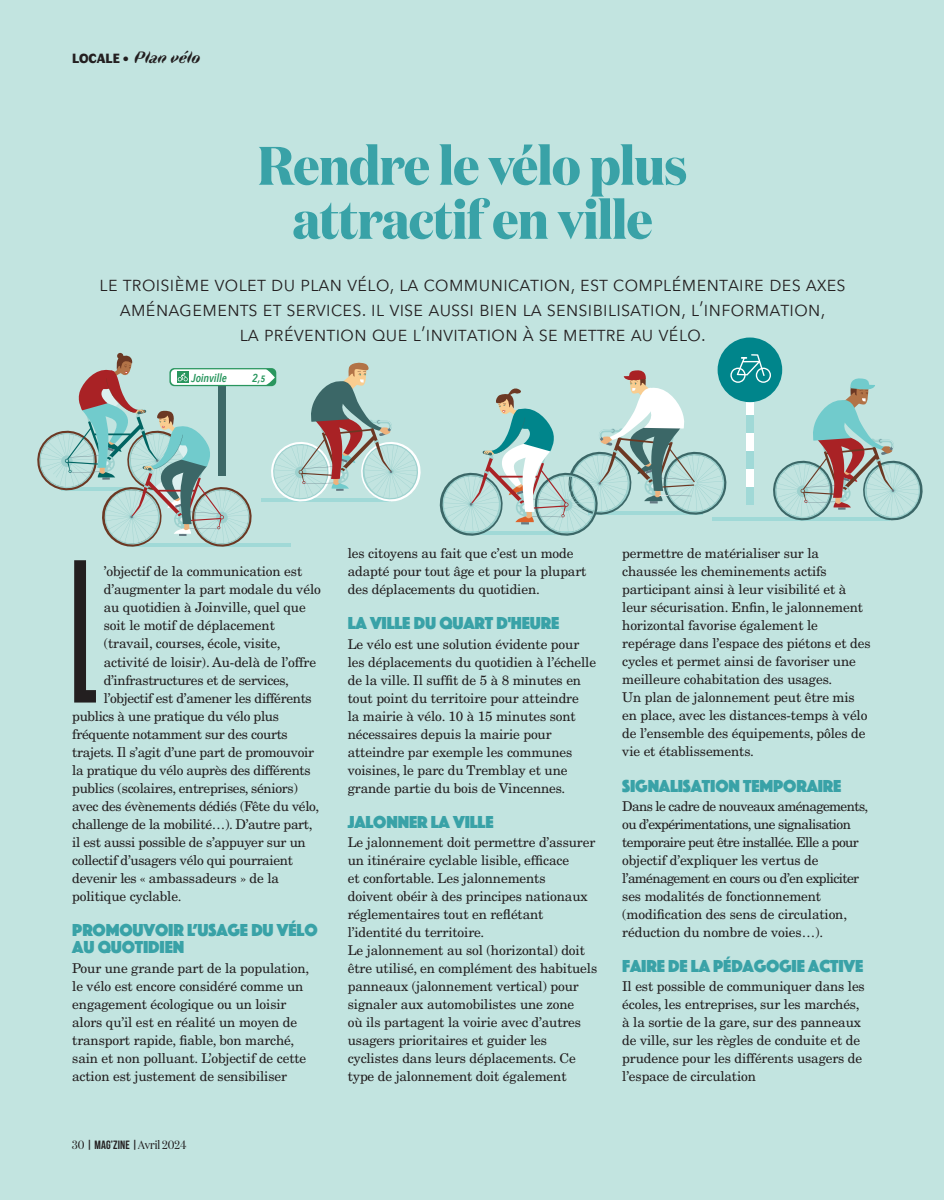
<style>
.page{position:relative;width:944px;height:1200px;background:#fff}
.page>*{position:absolute;margin:0;border:0;box-sizing:border-box;transform-origin:0 0}
.texte{font:700 118.5px "Due";color:#231f20}
.t1{font:700 54px/54px "Domaine Disp Nar";letter-spacing:-.01em;color:#39a2a7;text-align:center}
.t2{font:300 21px/25.2px "Avenir Next LT Pro";letter-spacing:-.01em;color:#231f20;text-align:center}
.t3{font:18px/17.2px "Phosphate Solid";letter-spacing:-.01em;color:#39a2a7}
.t4{font:italic 700 16.5px "Faune Display";color:#231f20}
.texte-2{font:13.5px/18px "New Century Schlbk LT Std";letter-spacing:-.01em;color:#231f20}
.texte-3{font:13.5px/18px "New Century Schlbk LT Std";letter-spacing:-.045em;color:#231f20}
.t5{font:12px "Domaine Disp Nar";color:#231f20}
.t6{font:italic 600 11.55px "Avenir Next Condensed";letter-spacing:-.01em;color:#29965e}
.s1{font-weight:900;font-style:normal;font-size:13.5px}
.s2{font-family:"Bebas Neue"}
</style>
<div class="page">
<div style="left:0;top:0;width:944px;height:1199px;background:#c2e4e0"></div>
<div style="left:718px;top:337px;width:64px;height:65px;background:#00858b;border-radius:50%"></div>
<svg style="left:439px;top:354px;width:484px;height:182px"></svg>
<div style="left:746px;top:487px;width:8px;height:17px;background:#a0d9d7"></div>
<div style="left:746px;top:451px;width:8px;height:18px;background:#a0d9d7"></div>
<div style="left:746px;top:415px;width:8px;height:17px;background:#a0d9d7"></div>
<svg style="left:37px;top:352px;width:384px;height:195px"></svg>
<p class="t4" style="left:72px;top:46px;width:130px"><span class="s1">LOCALE •</span> Plan vélo</p>
<p class="t1" style="left:258px;top:138px;width:431px">Rendre le vélo plus attractif en ville</p>
<p class="t2" style="left:99px;top:271px;width:748px">le troisième volet du plan vélo, la communication, est complémentaire des axes aménagements et services. il vise aussi bien la sensibilisation, l’information,<br>la prévention que l’invitation à se mettre au vélo.</p>
<p class="t6" style="left:191px;top:371px;width:37px">Joinville</p>
<p class="t6" style="left:252px;top:371px;width:15px">2,5</p>
<p class="texte" style="left:72px;top:592px;width:27px">L</p>
<p class="texte-2" style="left:104px;top:562px;width:200px">’objectif de la communication est</p>
<p class="texte-2" style="left:104px;top:580px;width:219px">d’augmenter la part modale du vélo</p>
<p class="texte-2" style="left:104px;top:598px;width:204px">au quotidien à Joinville, quel que</p>
<p class="texte-2" style="left:104px;top:616px;width:173px">soit le motif de déplacement</p>
<p class="texte-2" style="left:104px;top:634px;width:178px">(travail, courses, école, visite,</p>
<p class="texte-2" style="left:104px;top:652px;width:214px">activité de loisir). Au-delà de l’offre</p>
<p class="texte-2" style="left:104px;top:670px;width:187px">d’infrastructures et de services,</p>
<p class="texte-2" style="left:104px;top:688px;width:210px">l’objectif est d’amener les différents</p>
<p class="texte-2" style="left:72px;top:706px;width:208px">publics à une pratique du vélo plus</p>
<p class="texte-2" style="left:72px;top:724px;width:217px">fréquente notamment sur des courts</p>
<p class="texte-2" style="left:72px;top:742px;width:243px">trajets. Il s’agit d’une part de promouvoir</p>
<p class="texte-2" style="left:72px;top:760px;width:240px">la pratique du vélo auprès des différents</p>
<p class="texte-2" style="left:72px;top:778px;width:227px">publics (scolaires, entreprises, séniors)</p>
<p class="texte-2" style="left:72px;top:796px;width:248px">avec des évènements dédiés (Fête du vélo,</p>
<p class="texte-2" style="left:72px;top:814px;width:242px">challenge de la mobilité…). D’autre part,</p>
<p class="texte-2" style="left:72px;top:832px;width:235px">il est aussi possible de s’appuyer sur un</p>
<p class="texte-2" style="left:72px;top:850px;width:222px">collectif d’usagers vélo qui pourraient</p>
<p class="texte-2" style="left:72px;top:868px;width:208px">devenir les « ambassadeurs » de la</p>
<p class="texte-2" style="left:72px;top:886px;width:111px">politique cyclable.</p>
<p class="t3" style="left:72px;top:920px;width:247px">PROMOUVOIR L’USAGE DU VÉLO<br>AU QUOTIDIEN</p>
<p class="texte-2" style="left:72px;top:958px;width:239px">Pour une grande part de la population, le vélo est encore considéré comme un engagement écologique ou un loisir alors qu’il est en réalité un moyen de transport rapide, fiable, bon marché, sain et non polluant. L’objectif de cette action est justement de sensibiliser</p>
<p class="t5" style="left:72px;top:1136px;width:115px">30 <span class="s2">| MAG’ZINE |</span>Avril 2024</p>
<p class="texte-2" style="left:348px;top:544px;width:240px">les citoyens au fait que c’est un mode adapté pour tout âge et pour la plupart des déplacements du quotidien.</p>
<p class="t3" style="left:348px;top:613px;width:213px">LA VILLE DU QUART D'HEURE</p>
<p class="texte-2" style="left:348px;top:634px;width:250px">Le vélo est une solution évidente pour les déplacements du quotidien à l’échelle de la ville. Il suffit de 5 à 8 minutes en tout point du territoire pour atteindre<br>la mairie à vélo. 10 à 15 minutes sont nécessaires depuis la mairie pour atteindre par exemple les communes voisines, le parc du Tremblay et une grande partie du bois de Vincennes.</p>
<p class="t3" style="left:348px;top:812px;width:147px">JALONNER LA VILLE</p>
<p class="texte-2" style="left:348px;top:832px;width:249px">Le jalonnement doit permettre d’assurer un itinéraire cyclable lisible, efficace<br>et confortable. Les jalonnements<br>doivent obéir à des principes nationaux réglementaires tout en reflétant l’identité du territoire.</p>
<p class="texte-2" style="left:348px;top:940px;width:251px">Le jalonnement au sol (horizontal) doit être utilisé, en complément des habituels panneaux (jalonnement vertical) pour signaler aux automobilistes une zone<br>où ils partagent la voirie avec d’autres usagers prioritaires et guider les cyclistes dans leurs déplacements. Ce type de jalonnement doit également</p>
<p class="texte-2" style="left:622px;top:544px;width:250px">permettre de matérialiser sur la chaussée les cheminements actifs participant ainsi à leur visibilité et à leur sécurisation. Enfin, le jalonnement horizontal favorise également le repérage dans l’espace des piétons et des cycles et permet ainsi de favoriser une meilleure cohabitation des usages.</p>
<p class="texte-2" style="left:622px;top:688px;width:247px">Un plan de jalonnement peut être mis en place, avec les distances-temps à vélo de l’ensemble des équipements, pôles de vie et établissements.</p>
<p class="t3" style="left:622px;top:776px;width:221px">SIGNALISATION TEMPORAIRE</p>
<p class="texte-3" style="left:622px;top:796px;width:247px">Dans le cadre de nouveaux aménagements, ou d’expérimentations, une signalisation temporaire peut être installée. Elle a pour objectif d’expliquer les vertus de l’aménagement en cours ou d’en expliciter ses modalités de fonctionnement (modification des sens de circulation, réduction du nombre de voies…).</p>
<p class="t3" style="left:622px;top:956px;width:243px">FAIRE DE LA PÉDAGOGIE ACTIVE</p>
<p class="texte-2" style="left:622px;top:976px;width:244px">Il est possible de communiquer dans les écoles, les entreprises, sur les marchés, à la sortie de la gare, sur des panneaux de ville, sur les règles de conduite et de prudence pour les différents usagers de l’espace de circulation</p>
</div>
